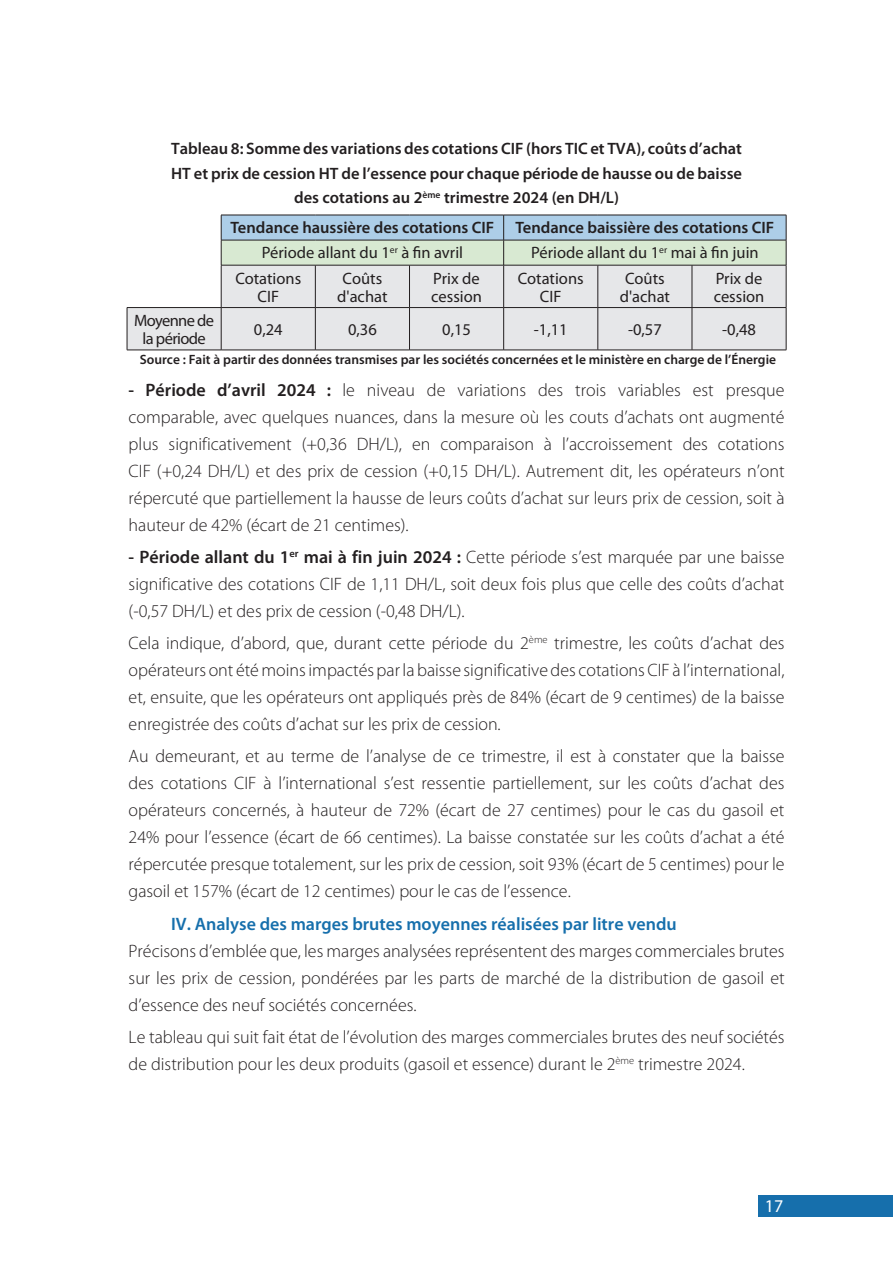
<style>
.page{position:relative;width:893px;height:1263px;background:#fff}
.page>*{position:absolute;margin:0;border:0;box-sizing:border-box;transform-origin:0 0}
.t1{font:300 18px/27px "Myriad Pro";color:#231f20;text-align:justify}
.t2{font:600 18px "Myriad Pro";color:#166fac}
.t3{font:18px "Myriad Pro";color:#fff}
.t4{font:600 16.5px/24.8px "Myriad Pro";color:#231f20;text-align:center}
.t5{font:16.5px/18px "Myriad Pro";color:#231f20;text-align:center}
.t6{font:16.5px/18px "Myriad Pro";letter-spacing:-.04em;color:#231f20;text-align:center}
.t7{font:600 13.5px "Myriad Pro";color:#231f20}
.s1{font-weight:600}
</style>
<div class="page">
<div style="left:758px;top:1195px;width:135px;height:22px;background:#166fac"></div>
<svg style="left:128px;top:265px;width:658px;height:85px;background:#e5e6e8"></svg>
<hr style="left:221px;top:265px;width:1px;height:42px;background:#231f20">
<hr style="left:127px;top:307px;width:94px;height:1px;background:#231f20">
<svg style="left:221px;top:215px;width:566px;height:50px;background:#bbd3d5"></svg>
<hr style="left:221px;top:265px;width:94px;height:1px;background:#231f20">
<hr style="left:315px;top:265px;width:94px;height:1px;background:#231f20">
<hr style="left:315px;top:265px;width:1px;height:42px;background:#231f20">
<hr style="left:409px;top:265px;width:95px;height:1px;background:#231f20">
<hr style="left:409px;top:265px;width:1px;height:42px;background:#231f20">
<hr style="left:504px;top:265px;width:94px;height:1px;background:#231f20">
<hr style="left:503px;top:265px;width:1px;height:42px;background:#231f20">
<hr style="left:598px;top:265px;width:94px;height:1px;background:#231f20">
<hr style="left:598px;top:265px;width:1px;height:42px;background:#231f20">
<hr style="left:692px;top:265px;width:94px;height:1px;background:#231f20">
<hr style="left:692px;top:265px;width:1px;height:42px;background:#231f20">
<hr style="left:786px;top:265px;width:1px;height:42px;background:#231f20">
<hr style="left:127px;top:308px;width:1px;height:42px;background:#231f20">
<hr style="left:127px;top:350px;width:94px;height:1px;background:#231f20">
<hr style="left:221px;top:307px;width:94px;height:1px;background:#231f20">
<hr style="left:221px;top:308px;width:1px;height:42px;background:#231f20">
<hr style="left:221px;top:350px;width:94px;height:1px;background:#231f20">
<hr style="left:315px;top:307px;width:94px;height:1px;background:#231f20">
<hr style="left:315px;top:308px;width:1px;height:42px;background:#231f20">
<hr style="left:315px;top:350px;width:94px;height:1px;background:#231f20">
<hr style="left:409px;top:307px;width:95px;height:1px;background:#231f20">
<hr style="left:409px;top:308px;width:1px;height:42px;background:#231f20">
<hr style="left:409px;top:350px;width:95px;height:1px;background:#231f20">
<hr style="left:504px;top:307px;width:94px;height:1px;background:#231f20">
<hr style="left:503px;top:308px;width:1px;height:42px;background:#231f20">
<hr style="left:504px;top:350px;width:94px;height:1px;background:#231f20">
<hr style="left:598px;top:307px;width:94px;height:1px;background:#231f20">
<hr style="left:598px;top:308px;width:1px;height:42px;background:#231f20">
<hr style="left:598px;top:350px;width:94px;height:1px;background:#231f20">
<hr style="left:692px;top:307px;width:94px;height:1px;background:#231f20">
<hr style="left:692px;top:308px;width:1px;height:42px;background:#231f20">
<hr style="left:786px;top:308px;width:1px;height:42px;background:#231f20">
<hr style="left:692px;top:350px;width:94px;height:1px;background:#231f20">
<p class="t4" style="left:171px;top:135px;width:572px">Tableau 8: Somme des variations des cotations CIF (hors TIC et TVA), coûts d’achat<br>HT et prix de cession HT de l’essence pour chaque période de hausse ou de baisse des cotations au 2<sup>ème</sup> trimestre 2024 (en DH/L)</p>
<p class="t4" style="left:230px;top:215px;width:265px">Tendance haussière des cotations CIF</p>
<p class="t4" style="left:515px;top:215px;width:260px">Tendance baissière des cotations CIF</p>
<p class="t5" style="left:262px;top:244px;width:203px">Période allant du 1<sup>er</sup> à fin avril</p>
<p class="t5" style="left:531px;top:244px;width:229px">Période allant du 1<sup>er</sup> mai à fin juin</p>
<p class="t5" style="left:235px;top:269px;width:67px">Cotations<br>CIF</p>
<p class="t5" style="left:337px;top:269px;width:52px">Coûts d'achat</p>
<p class="t5" style="left:431px;top:269px;width:52px;text-align:left">Prix de cession</p>
<p class="t5" style="left:518px;top:269px;width:67px">Cotations<br>CIF</p>
<p class="t5" style="left:620px;top:269px;width:52px">Coûts d'achat</p>
<p class="t5" style="left:714px;top:269px;width:52px;text-align:left">Prix de cession</p>
<p class="t6" style="left:134px;top:311px;width:81px">Moyenne de la période</p>
<p class="t5" style="left:254px;top:320px;width:30px">0,24</p>
<p class="t5" style="left:348px;top:320px;width:30px">0,36</p>
<p class="t5" style="left:442px;top:320px;width:30px">0,15</p>
<p class="t5" style="left:534px;top:320px;width:35px">-1,11</p>
<p class="t5" style="left:628px;top:320px;width:35px">-0,57</p>
<p class="t5" style="left:722px;top:320px;width:35px">-0,48</p>
<p class="t7" style="left:140px;top:351px;width:638px">Source : Fait à partir des données transmises par les sociétés concernées et le ministère en charge de l’Énergie</p>
<p class="t1" style="left:129px;top:376px;width:657px"><span class="s1">- Période d’avril 2024 :</span> le niveau de variations des trois variables est presque comparable, avec quelques nuances, dans la mesure où les couts d’achats ont augmenté plus significativement (+0,36 DH/L), en comparaison à l’accroissement des cotations CIF (+0,24 DH/L) et des prix de cession (+0,15 DH/L). Autrement dit, les opérateurs n’ont répercuté que partiellement la hausse de leurs coûts d’achat sur leurs prix de cession, soit à hauteur de 42% (écart de 21 centimes).</p>
<p class="t1" style="left:129px;top:543px;width:657px"><span class="s1">- Période allant du 1</span><sup>er</sup> <span class="s1">mai à fin juin 2024 :</span> Cette période s’est marquée par une baisse significative des cotations CIF de 1,11 DH/L, soit deux fois plus que celle des coûts d’achat (-0,57 DH/L) et des prix de cession (-0,48 DH/L).</p>
<p class="t1" style="left:129px;top:629px;width:657px">Cela indique, d’abord, que, durant cette période du 2<sup>ème</sup> trimestre, les coûts d’achat des opérateurs ont été moins impactés par la baisse significative des cotations CIF à l’international, et, ensuite, que les opérateurs ont appliqués près de 84% (écart de 9 centimes) de la baisse enregistrée des coûts d’achat sur les prix de cession.</p>
<p class="t1" style="left:129px;top:742px;width:657px">Au demeurant, et au terme de l’analyse de ce trimestre, il est à constater que la baisse des cotations CIF à l’international s’est ressentie partiellement, sur les coûts d’achat des opérateurs concernés, à hauteur de 72% (écart de 27 centimes) pour le cas du gasoil et 24% pour l’essence (écart de 66 centimes). La baisse constatée sur les coûts d’achat a été répercutée presque totalement, sur les prix de cession, soit 93% (écart de 5 centimes) pour le gasoil et 157% (écart de 12 centimes) pour le cas de l’essence.</p>
<p class="t2" style="left:171px;top:913px;width:507px">IV. Analyse des marges brutes moyennes réalisées par litre vendu</p>
<p class="t1" style="left:129px;top:938px;width:657px">Précisons d’emblée que, les marges analysées représentent des marges commerciales brutes sur les prix de cession, pondérées par les parts de marché de la distribution de gasoil et d’essence des neuf sociétés concernées.</p>
<p class="t1" style="left:129px;top:1024px;width:657px">Le tableau qui suit fait état de l’évolution des marges commerciales brutes des neuf sociétés de distribution pour les deux produits (gasoil et essence) durant le 2<sup>ème</sup> trimestre 2024.</p>
<p class="t3" style="left:765px;top:1194px;width:20px">17</p>
</div>
